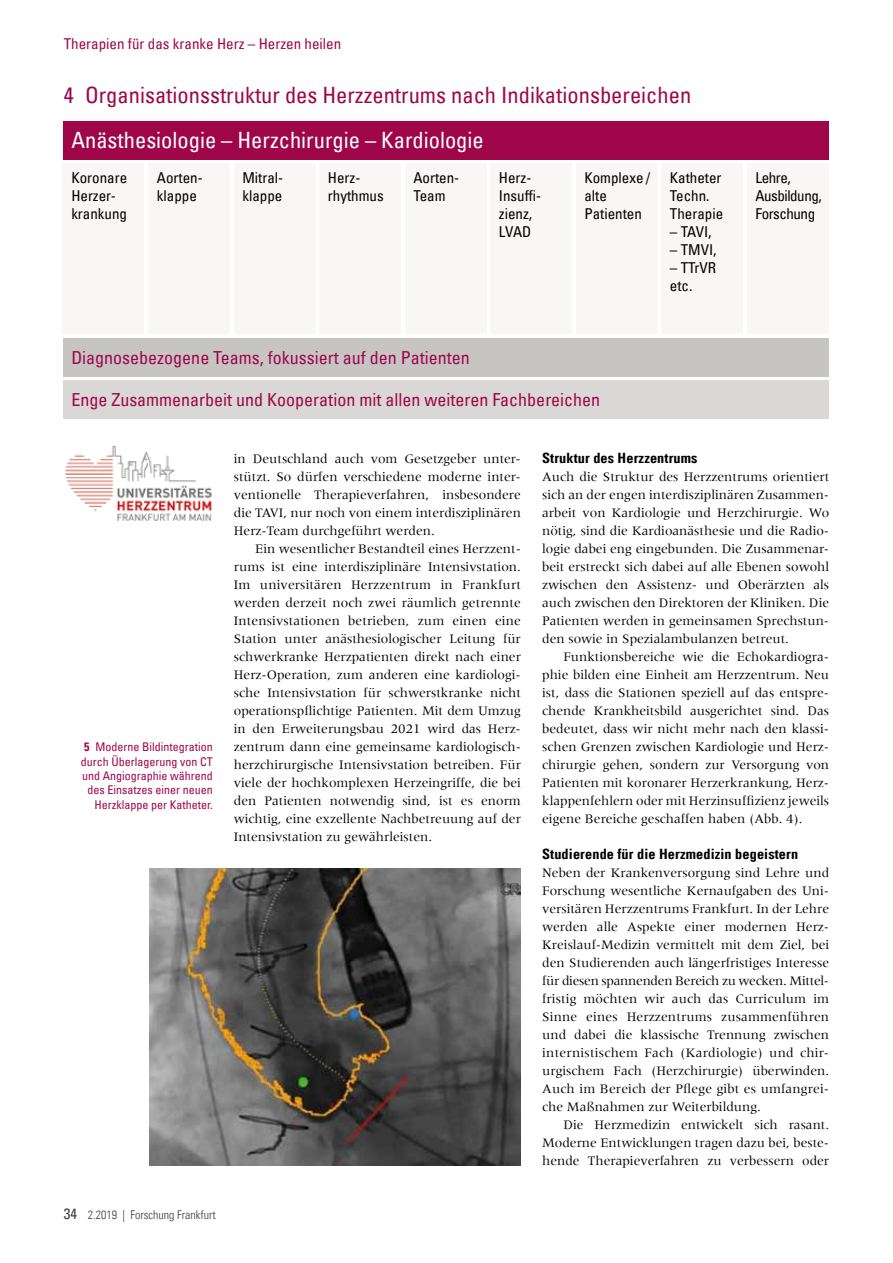
<style>
.page{position:relative;width:893px;height:1263px;background:#fff}
.page>*{position:absolute;margin:0;border:0;box-sizing:border-box;transform-origin:0 0}
.t1{font:condensed 22.5px "Univers Com 57";color:#9f0649}
.t2{font:condensed 22.5px "Univers Com 57";color:#fff}
.t3{font:condensed 18px "Univers Com 57";color:#9f0649}
.t4{font:condensed 15px/18px "Univers Com 57";color:#000}
.t5{font:condensed 15px "Univers Com 57";color:#9f0649}
.t6{font:condensed 15px/18px "Univers Com 57";letter-spacing:-.03em;color:#000}
.t7{font:14.25px "Univers Com 67 Bold Cond";letter-spacing:.01em;color:#000}
.t8{font:13.5px/18px "Meridien";color:#000;text-align:justify}
.t9{font:condensed 12px/14.4px "Univers Com 57";color:#9f0649;text-align:right}
.t10{font:12px "Univers Com 47 Light Cond";color:#3c3c3b}
.s1{font-family:"Univers Com 67 Bold Cond";font-stretch:normal}
.s2{font-family:"Univers Com 57";font-stretch:condensed;font-size:15px}
</style>
<div class="page">
<div style="left:234px;top:164px;width:81px;height:170px;background:#f9f7f5"></div>
<div style="left:405px;top:164px;width:81px;height:170px;background:#f9f7f5"></div>
<div style="left:490px;top:164px;width:82px;height:170px;background:#f9f7f5"></div>
<div style="left:747px;top:164px;width:81px;height:170px;background:#f9f7f5"></div>
<div style="left:661px;top:164px;width:82px;height:170px;background:#f9f7f5"></div>
<div style="left:576px;top:164px;width:81px;height:170px;background:#f9f7f5"></div>
<div style="left:319px;top:164px;width:82px;height:170px;background:#f9f7f5"></div>
<div style="left:63px;top:164px;width:81px;height:170px;background:#f9f7f5"></div>
<div style="left:63px;top:121px;width:765px;height:38px;background:#9f0649"></div>
<div style="left:148px;top:164px;width:82px;height:170px;background:#f9f7f5"></div>
<div style="left:63px;top:338px;width:765px;height:38px;background:#c7c5c3"></div>
<div style="left:63px;top:380px;width:765px;height:39px;background:#dad8d6"></div>
<img style="left:150px;top:868px;width:371px;height:297px">
<img style="left:65px;top:446px;width:147px;height:75px">
<p class="t5" style="left:64px;top:34px;width:279px">Therapien für das kranke Herz – Herzen heilen</p>
<h1 class="t1" style="left:64px;top:81px;width:629px">4 Organisationsstruktur des Herzzentrums nach Indikationsbereichen</h1>
<h1 class="t2" style="left:71px;top:126px;width:414px">Anästhesiologie – Herzchirurgie – Kardiologie</h1>
<p class="t4" style="left:157px;top:168px;width:47px">Aorten&shy;klappe</p>
<p class="t4" style="left:71px;top:168px;width:57px">Koronare<br>Herzer&shy;krankung</p>
<p class="t4" style="left:242px;top:168px;width:42px">Mitral&shy;klappe</p>
<p class="t4" style="left:413px;top:168px;width:47px">Aorten-<br>Team</p>
<p class="t4" style="left:499px;top:168px;width:44px">Herz-<br>Insuffi&shy;zienz,<br>LVAD</p>
<p class="t6" style="left:755px;top:168px;width:68px">Lehre,<br>Ausbildung,<br>Forschung</p>
<p class="t4" style="left:328px;top:168px;width:57px">Herz&shy;rhythmus</p>
<p class="t4" style="left:584px;top:168px;width:67px">Komplexe / alte<br>Patienten</p>
<p class="t4" style="left:670px;top:168px;width:55px">Katheter<br>Techn.<br>Therapie</p>
<p class="t4" style="left:670px;top:222px;width:43px">– TAVI,</p>
<p class="t4" style="left:670px;top:240px;width:48px">– TMVI,</p>
<p class="t4" style="left:670px;top:258px;width:48px">– TTrVR etc.</p>
<h2 class="t3" style="left:71px;top:346px;width:400px">Diagnosebezogene Teams, fokussiert auf den Patienten</h2>
<h2 class="t3" style="left:71px;top:388px;width:530px">Enge Zusammenarbeit und Kooperation mit allen weiteren Fachbereichen</h2>
<p class="t9" style="left:81px;top:739px;width:133px"><span class="s1">5</span> Moderne Bildintegration durch Überlagerung von CT und Angiographie während des Einsatzes einer neuen<br>Herzklappe per Katheter.</p>
<p class="t8" style="left:234px;top:450px;width:289px">in Deutschland auch vom Gesetzgeber unter&shy;stützt. So dürfen verschiedene moderne inter&shy;ventionelle Therapieverfahren, insbesondere die TAVI, nur noch von einem interdisziplinären Herz-Team durchgeführt werden.</p>
<p class="t8" style="left:234px;top:540px;width:289px;text-align:left;text-indent:21px">Ein wesentlicher Bestandteil eines Herzzent&shy;rums ist eine interdisziplinäre Intensivstation.<br>Im universitären Herzzentrum in Frankfurt werden derzeit noch zwei räumlich getrennte Intensivstationen betrieben, zum einen eine Station unter anästhesiologischer Leitung für schwerkranke Herzpatienten direkt nach einer Herz-Operation, zum anderen eine kardiologi&shy;sche Intensivstation für schwerstkranke nicht operationspflichtige Patienten. Mit dem Umzug in den Erweiterungsbau 2021 wird das Herz&shy;zentrum dann eine gemeinsame kardiologisch&shy;herzchirurgische Intensivstation betreiben. Für viele der hochkomplexen Herzeingriffe, die bei den Patienten notwendig sind, ist es enorm wichtig, eine exzellente Nachbetreuung auf der Intensivstation zu gewährleisten.</p>
<p class="t10" style="left:64px;top:1208px;width:153px"><span class="s2">34</span> 2.2019 | Forschung Frankfurt</p>
<p class="t7" style="left:542px;top:449px;width:157px">Struktur des Herzzentrums</p>
<p class="t8" style="left:542px;top:468px;width:289px">Auch die Struktur des Herzzentrums orientiert sich an der engen interdisziplinären Zusammen&shy;arbeit von Kardiologie und Herzchirurgie. Wo nötig, sind die Kardioanästhesie und die Radio&shy;logie dabei eng eingebunden. Die Zusammenar&shy;beit erstreckt sich dabei auf alle Ebenen sowohl zwischen den Assistenz- und Oberärzten als auch zwischen den Direktoren der Kliniken. Die Patienten werden in gemeinsamen Sprechstun&shy;den sowie in Spezialambulanzen betreut.</p>
<p class="t8" style="left:542px;top:648px;width:289px;text-indent:21px">Funktionsbereiche wie die Echokardiogra&shy;phie bilden eine Einheit am Herzzentrum. Neu ist, dass die Stationen speziell auf das entspre&shy;chende Krankheitsbild ausgerichtet sind. Das bedeutet, dass wir nicht mehr nach den klassi&shy;schen Grenzen zwischen Kardiologie und Herz&shy;chirurgie gehen, sondern zur Versorgung von Patienten mit koronarer Herzerkrankung, Herz&shy;klappenfehlern oder mit Herzinsuffizienz jeweils eigene Bereiche geschaffen haben (Abb. 4).</p>
<p class="t7" style="left:542px;top:845px;width:258px">Studierende für die Herzmedizin begeistern</p>
<p class="t8" style="left:542px;top:864px;width:289px">Neben der Krankenversorgung sind Lehre und Forschung wesentliche Kernaufgaben des Uni&shy;versitären Herzzentrums Frankfurt. In der Lehre werden alle Aspekte einer modernen Herz-Kreislauf-Medizin vermittelt mit dem Ziel, bei den Studierenden auch längerfristiges Interesse für diesen spannenden Bereich zu wecken. Mittel&shy;fristig möchten wir auch das Curriculum im Sinne eines Herzzentrums zusammenführen und dabei die klassische Trennung zwischen internistischem Fach (Kardiologie) und chir&shy;urgischem Fach (Herzchirurgie) überwinden.<br>Auch im Bereich der Pflege gibt es umfangrei&shy;che Maßnahmen zur Weiterbildung.</p>
<p class="t8" style="left:542px;top:1116px;width:289px;text-indent:21px">Die Herzmedizin entwickelt sich rasant.<br>Moderne Entwicklungen tragen dazu bei, beste&shy;hende Therapieverfahren zu verbessern oder</p>
</div>
